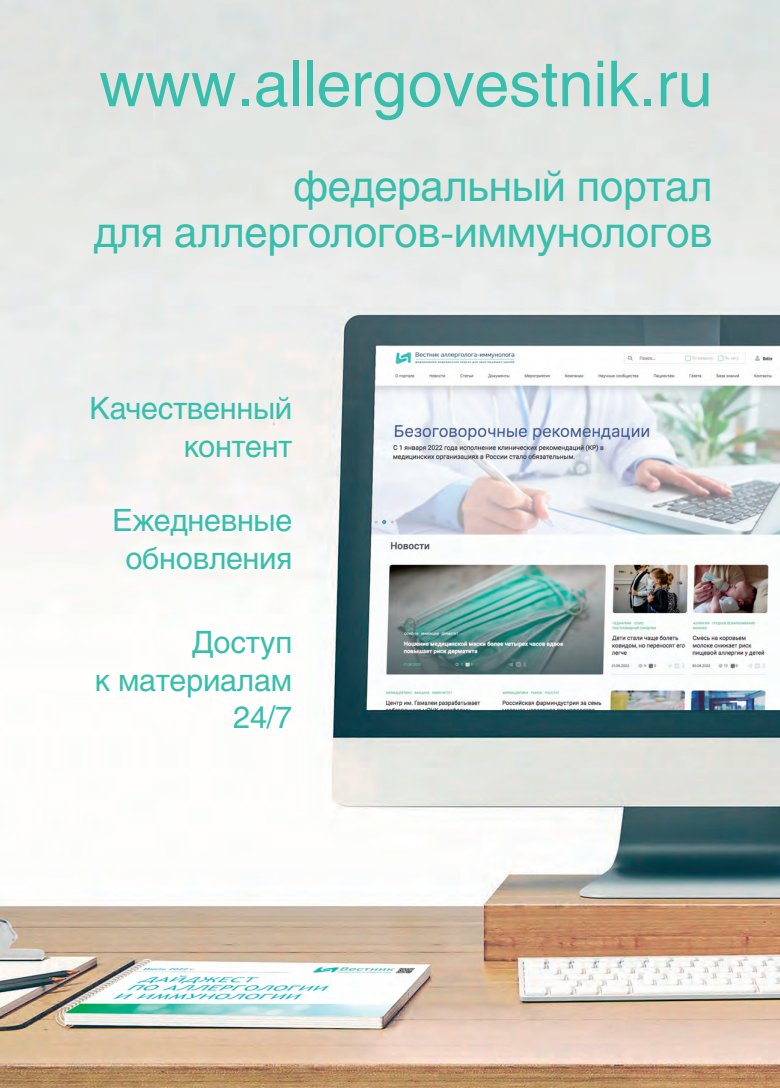
<style>
.page{position:relative;width:780px;height:1088px;background:#fff}
.page>*{position:absolute;margin:0;border:0;box-sizing:border-box;transform-origin:0 0}
.t1{font:62.75px "Helios";color:#38beac}
.t2{font:42.12px/45.6px "Helios";letter-spacing:-.01em;color:#38beac;text-align:right}
.t3{font:30.5px/37.6px "Helios";letter-spacing:-.01em;color:#38beac;text-align:right}
</style>
<div class="page">
<img style="left:0;top:0;width:780px;height:1088px">
<h1 class="t1" style="left:99px;top:47px;width:615px">www.allergovestnik.ru</h1>
<h2 class="t2" style="left:94px;top:163px;width:620px">федеральный портал<br>для аллергологов-иммунологов</h2>
<p class="t3" style="left:89px;top:389px;width:204px">Качественный контент</p>
<p class="t3" style="left:113px;top:501px;width:181px;text-align:center">Ежедневные обновления</p>
<p class="t3" style="left:95px;top:623px;width:199px">Доступ<br>к материалам<br>24/7</p>
</div>
